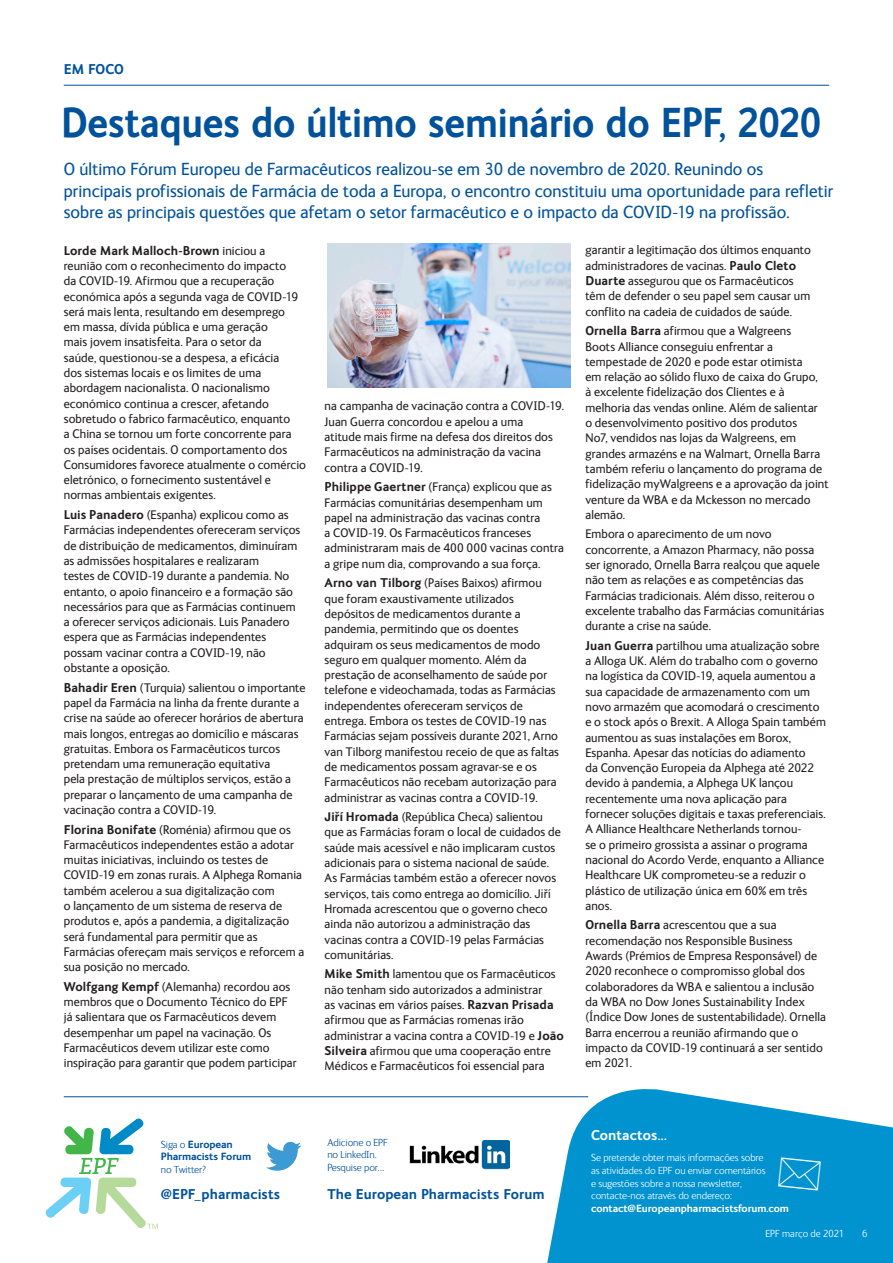
<style>
.page{position:relative;width:893px;height:1263px;background:#fff}
.page>*{position:absolute;margin:0;border:0;box-sizing:border-box;transform-origin:0 0}
.BACK_PAGE_HEADING{font:700 42px "FS Ingrid";letter-spacing:-.01em;color:#01529b;scale:.92 1}
.INTRO{font:18px/21.6px "FS Ingrid";letter-spacing:.005em;color:#01529b}
.t1{font:700 14.25px "FS Ingrid";letter-spacing:.005em;color:#01529b}
.t2{font:700 14.25px "FS Ingrid";color:#fff}
.MAIN_BODY{font:12.75px/15.3px "FS Ingrid";letter-spacing:.01em;color:#231f20}
.t3{font:300 10.5px/12.6px "FS Ingrid";letter-spacing:-.01em;color:#fff}
.t4{font:300 10.5px/12.6px "FS Ingrid";letter-spacing:-.01em;color:#01529b}
.t5{font:700 10.5px "FS Ingrid";letter-spacing:-.01em;color:#fff}
.t6{font:700 10.5px/12.6px "FS Ingrid";letter-spacing:-.01em;color:#01529b}
.s1{font-weight:700}
.s2{font-family:"Helvetica";font-weight:700;font-size:12px}
.s3{font-family:"Helvetica";font-size:12px}
.s4{font-weight:300}
</style>
<div class="page">
<hr style="left:64px;top:85px;width:765px;height:1px;background:#01529b">
<hr style="left:64px;top:1096px;width:524px;height:1px;background:#01529b">
<svg style="left:545px;top:1089px;width:348px;height:174px;background:#25a2d6"></svg>
<svg style="left:266px;top:1142px;width:35px;height:29px"></svg>
<img style="left:409px;top:1140px;width:101px;height:29px">
<svg style="left:46px;top:1118px;width:112px;height:111px"></svg>
<img style="left:327px;top:244px;width:244px;height:144px">
<svg style="left:778px;top:1156px;width:43px;height:34px"></svg>
<p class="t1" style="left:64px;top:61px;width:62px">EM FOCO</p>
<p class="BACK_PAGE_HEADING" style="left:61px;top:99px;width:828px">Destaques do último seminário do EPF, 2020</p>
<p class="INTRO" style="left:64px;top:158px;width:771px">O último Fórum Europeu de Farmacêuticos realizou-se em 30 de novembro de 2020. Reunindo os principais profissionais de Farmácia de toda a Europa, o encontro constituiu uma oportunidade para refletir sobre as principais questões que afetam o setor farmacêutico e o impacto da COVID-19 na profissão.</p>
<p class="MAIN_BODY" style="left:64px;top:243px;width:244px"><span class="s1">Lorde Mark Malloch-Brown</span> iniciou a reunião com o reconhecimento do impacto<br>da COVID-19. Afirmou que a recuperação económica após a segunda vaga de COVID-19 será mais lenta, resultando em desemprego<br>em massa, dívida pública e uma geração<br>mais jovem insatisfeita. Para o setor da<br>saúde, questionou-se a despesa, a eficácia<br>dos sistemas locais e os limites de uma abordagem nacionalista. O nacionalismo económico continua a crescer, afetando sobretudo o fabrico farmacêutico, enquanto<br>a China se tornou um forte concorrente para os países ocidentais. O comportamento dos Consumidores favorece atualmente o comércio eletrónico, o fornecimento sustentável e normas ambientais exigentes.</p>
<p class="MAIN_BODY" style="left:64px;top:507px;width:238px"><span class="s1">Luis Panadero</span> (Espanha) explicou como as Farmácias independentes ofereceram serviços de distribuição de medicamentos, diminuíram as admissões hospitalares e realizaram<br>testes de COVID-19 durante a pandemia. No entanto, o apoio financeiro e a formação são necessários para que as Farmácias continuem a oferecer serviços adicionais. Luis Panadero espera que as Farmácias independentes possam vacinar contra a COVID-19, não obstante a oposição.</p>
<p class="MAIN_BODY" style="left:64px;top:680px;width:243px"><span class="s1">Bahadir Eren</span> (Turquia) salientou o importante papel da Farmácia na linha da frente durante a crise na saúde ao oferecer horários de abertura mais longos, entregas ao domicílio e máscaras gratuitas. Embora os Farmacêuticos turcos pretendam uma remuneração equitativa<br>pela prestação de múltiplos serviços, estão a preparar o lançamento de uma campanha de vacinação contra a COVID-19.</p>
<p class="MAIN_BODY" style="left:64px;top:822px;width:242px"><span class="s1">Florina Bonifate</span> (Roménia) afirmou que os Farmacêuticos independentes estão a adotar muitas iniciativas, incluindo os testes de COVID-19 em zonas rurais. A Alphega Romania também acelerou a sua digitalização com<br>o lançamento de um sistema de reserva de produtos e, após a pandemia, a digitalização será fundamental para permitir que as Farmácias ofereçam mais serviços e reforcem a sua posição no mercado.</p>
<p class="MAIN_BODY" style="left:64px;top:979px;width:234px"><span class="s1">Wolfgang Kempf</span> (Alemanha) recordou aos membros que o Documento Técnico do EPF já salientara que os Farmacêuticos devem desempenhar um papel na vacinação. Os Farmacêuticos devem utilizar este como inspiração para garantir que podem participar</p>
<p class="MAIN_BODY" style="left:325px;top:399px;width:241px">na campanha de vacinação contra a COVID-19.<br>Juan Guerra concordou e apelou a uma<br>atitude mais firme na defesa dos direitos dos Farmacêuticos na administração da vacina contra a COVID-19.</p>
<p class="MAIN_BODY" style="left:325px;top:479px;width:241px"><span class="s1">Philippe Gaertner</span> (França) explicou que as Farmácias comunitárias desempenham um papel na administração das vacinas contra<br>a COVID-19. Os Farmacêuticos franceses administraram mais de 400 000 vacinas contra a gripe num dia, comprovando a sua força.</p>
<p class="MAIN_BODY" style="left:325px;top:576px;width:236px"><span class="s1">Arno van Tilborg</span> (Países Baixos) afirmou que foram exaustivamente utilizados depósitos de medicamentos durante a pandemia, permitindo que os doentes adquiram os seus medicamentos de modo seguro em qualquer momento. Além da prestação de aconselhamento de saúde por telefone e videochamada, todas as Farmácias independentes ofereceram serviços de entrega. Embora os testes de COVID-19 nas Farmácias sejam possíveis durante 2021, Arno van Tilborg manifestou receio de que as faltas de medicamentos possam agravar-se e os Farmacêuticos não recebam autorização para administrar as vacinas contra a COVID-19.</p>
<p class="MAIN_BODY" style="left:325px;top:809px;width:238px"><span class="s2">Jiří</span> <span class="s1">Hromada</span> (República Checa) salientou que as Farmácias foram o local de cuidados de saúde mais acessível e não implicaram custos adicionais para o sistema nacional de saúde.<br>As Farmácias também estão a oferecer novos serviços, tais como entrega ao domicílio. <span class="s3">Jiří </span>Hromada acrescentou que o governo checo ainda não autorizou a administração das vacinas contra a COVID-19 pelas Farmácias comunitárias.</p>
<p class="MAIN_BODY" style="left:325px;top:967px;width:241px"><span class="s1">Mike Smith</span> lamentou que os Farmacêuticos não tenham sido autorizados a administrar<br>as vacinas em vários países. <span class="s1">Razvan Prisada </span>afirmou que as Farmácias romenas irão administrar a vacina contra a COVID-19 e <span class="s1">João Silveira</span> afirmou que uma cooperação entre Médicos e Farmacêuticos foi essencial para</p>
<p class="MAIN_BODY" style="left:585px;top:243px;width:227px">garantir a legitimação dos últimos enquanto administradores de vacinas. <span class="s1">Paulo Cleto Duarte</span> assegurou que os Farmacêuticos têm de defender o seu papel sem causar um conflito na cadeia de cuidados de saúde.</p>
<p class="MAIN_BODY" style="left:585px;top:323px;width:245px"><span class="s1">Ornella Barra</span> afirmou que a Walgreens<br>Boots Alliance conseguiu enfrentar a tempestade de 2020 e pode estar otimista<br>em relação ao sólido fluxo de caixa do Grupo,<br>à excelente fidelização dos Clientes e à melhoria das vendas online. Além de salientar<br>o desenvolvimento positivo dos produtos<br>No7, vendidos nas lojas da Walgreens, em grandes armazéns e na Walmart, Ornella Barra também referiu o lançamento do programa de fidelização myWalgreens e a aprovação da joint venture da WBA e da Mckesson no mercado alemão.</p>
<p class="MAIN_BODY" style="left:585px;top:527px;width:240px">Embora o aparecimento de um novo concorrente, a Amazon Pharmacy, não possa ser ignorado, Ornella Barra realçou que aquele não tem as relações e as competências das Farmácias tradicionais. Além disso, reiterou o excelente trabalho das Farmácias comunitárias durante a crise na saúde.</p>
<p class="MAIN_BODY" style="left:585px;top:638px;width:242px"><span class="s1">Juan Guerra</span> partilhou uma atualização sobre a Alloga UK. Além do trabalho com o governo na logística da COVID-19, aquela aumentou a sua capacidade de armazenamento com um novo armazém que acomodará o crescimento e o stock após o Brexit. A Alloga Spain também aumentou as suas instalações em Borox, Espanha. Apesar das notícias do adiamento<br>da Convenção Europeia da Alphega até 2022 devido à pandemia, a Alphega UK lançou recentemente uma nova aplicação para fornecer soluções digitais e taxas preferenciais.<br>A Alliance Healthcare Netherlands tornou-<br>se o primeiro grossista a assinar o programa nacional do Acordo Verde, enquanto a Alliance Healthcare UK comprometeu-se a reduzir o plástico de utilização única em 60% em três anos.</p>
<p class="MAIN_BODY" style="left:585px;top:918px;width:242px"><span class="s1">Ornella Barra</span> acrescentou que a sua recomendação nos Responsible Business Awards (Prémios de Empresa Responsável) de 2020 reconhece o compromisso global dos colaboradores da WBA e salientou a inclusão da WBA no Dow Jones Sustainability Index (Índice Dow Jones de sustentabilidade). Ornella Barra encerrou a reunião afirmando que o impacto da COVID-19 continuará a ser sentido em 2021.</p>
<p class="t4" style="left:327px;top:1136px;width:62px">Adicione o EPF no LinkedIn.<br>Pesquise por…</p>
<p class="t6" style="left:161px;top:1137px;width:92px"><span class="s4">Siga o</span> European<br>Pharmacists Forum</p>
<p class="t4" style="left:161px;top:1163px;width:47px">no Twitter?</p>
<p class="t1" style="left:161px;top:1186px;width:121px">@EPF_pharmacists</p>
<p class="t1" style="left:327px;top:1186px;width:219px">The European Pharmacists Forum</p>
<p class="t2" style="left:591px;top:1127px;width:77px">Contactos…</p>
<p class="t3" style="left:591px;top:1152px;width:176px">Se pretende obter mais informações sobre as atividades do EPF ou enviar comentários e sugestões sobre a nossa newsletter, contacte-nos através do endereço:</p>
<p class="t5" style="left:591px;top:1202px;width:199px">contact@Europeanpharmacistsforum.com</p>
<p class="t3" style="left:765px;top:1228px;width:80px">EPF março de 2021</p>
<p class="t3" style="left:862px;top:1228px;width:7px">6</p>
</div>
